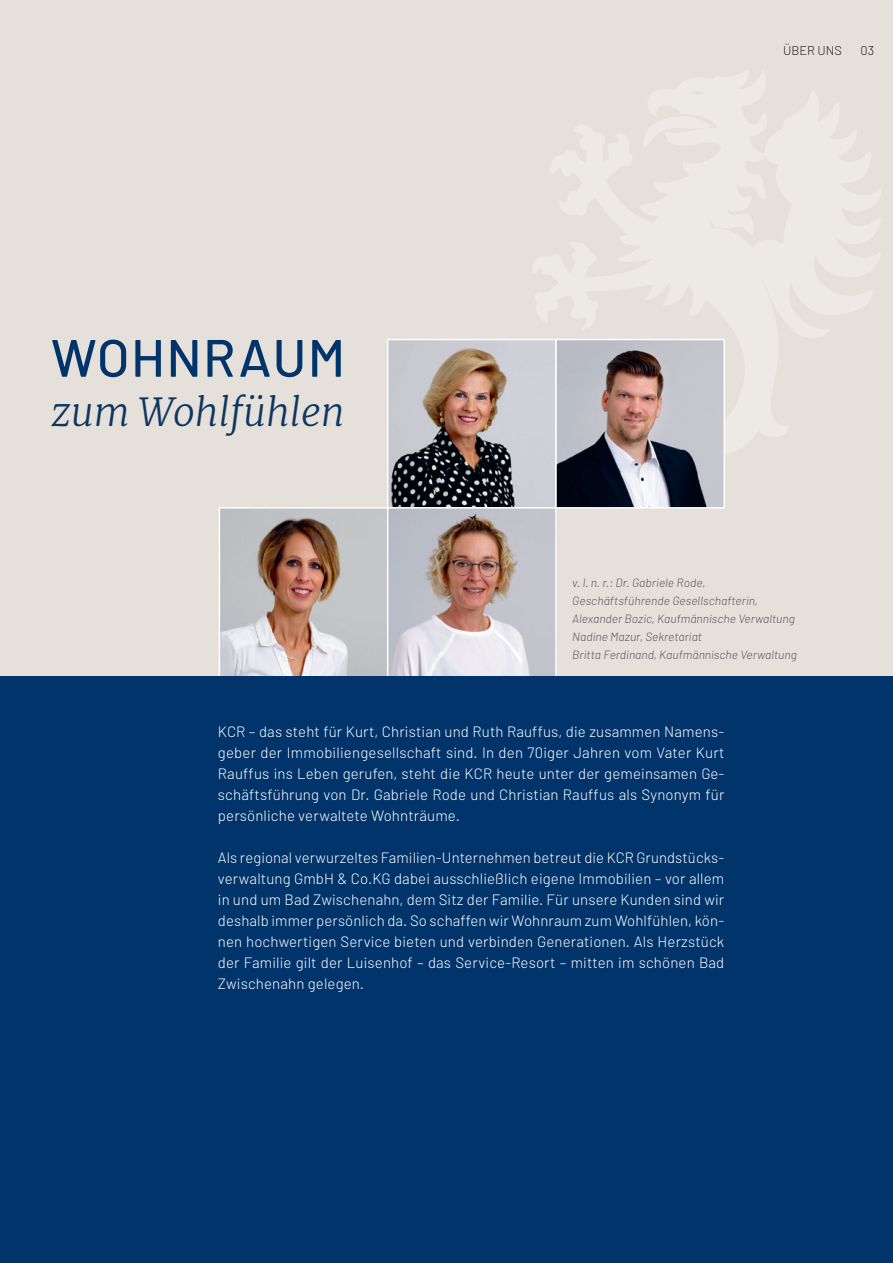
<style>
.page{position:relative;width:893px;height:1263px;background:#e6e0da}
.page>*{position:absolute;margin:0;border:0;box-sizing:border-box;transform-origin:0 0}
.t1{font:500 52.5px "Barlow";letter-spacing:.03em;color:#01346a}
.t2{font:italic 300 39px "Merriweather";color:#0c3761}
.copy_neg{font:300 15px/21px "Barlow";letter-spacing:.01em;color:#fff;text-align:justify}
.t3{font:300 12.75px "Barlow";color:#231f20}
.BU{font:italic 300 12px/18px "Barlow";color:#57585a}
</style>
<div class="page">
<svg style="left:533px;top:71px;width:348px;height:384px"></svg>
<img style="left:390px;top:342px;width:332px;height:164px">
<div style="left:387px;top:339px;width:170px;height:170px;border:2px solid #fff"></div>
<img style="left:222px;top:510px;width:332px;height:166px">
<div style="left:219px;top:507px;width:169px;height:182px;border:2px solid #fff"></div>
<div style="left:555px;top:339px;width:170px;height:170px;border:2px solid #fff"></div>
<div style="left:387px;top:507px;width:170px;height:182px;border:2px solid #fff"></div>
<div style="left:0;top:676px;width:893px;height:587px;background:#01346a"></div>
<p class="t1" style="left:51px;top:325px;width:296px">WOHNRAUM</p>
<p class="t2" style="left:51px;top:388px;width:295px">zum Wohlfühlen</p>
<p class="t3" style="left:783px;top:43px;width:60px">ÜBER UNS</p>
<p class="t3" style="left:861px;top:43px;width:15px">03</p>
<p class="BU" style="left:572px;top:573px;width:226px">v. l. n. r.: Dr. Gabriele Rode, Geschäftsführende Gesellschafterin, Alexander Bozic, Kaufmännische Verwaltung Nadine Mazur, Sekretariat<br>Britta Ferdinand, Kaufmännische Verwaltung</p>
<p class="copy_neg" style="left:218px;top:720px;width:508px">KCR – das steht für Kurt, Christian und Ruth Rauffus, die zusammen Namens&shy;geber der Immobiliengesellschaft sind. In den 70iger Jahren vom Vater Kurt Rauffus ins Leben gerufen, steht die KCR heute unter der gemeinsamen Ge&shy;schäftsführung von Dr. Gabriele Rode und Christian Rauffus als Synonym für persönliche verwaltete Wohnträume.</p>
<p class="copy_neg" style="left:218px;top:846px;width:508px">Als regional verwurzeltes Familien-Unternehmen betreut die KCR Grundstücks&shy;verwaltung GmbH &amp; Co.KG dabei ausschließlich eigene Immobilien – vor allem in und um Bad Zwischenahn, dem Sitz der Familie. Für unsere Kunden sind wir deshalb immer persönlich da. So schaffen wir Wohnraum zum Wohlfühlen, kön&shy;nen hochwertigen Service bieten und verbinden Generationen. Als Herzstück der Familie gilt der Luisenhof – das Service-Resort – mitten im schönen Bad Zwischenahn gelegen.</p>
</div>
